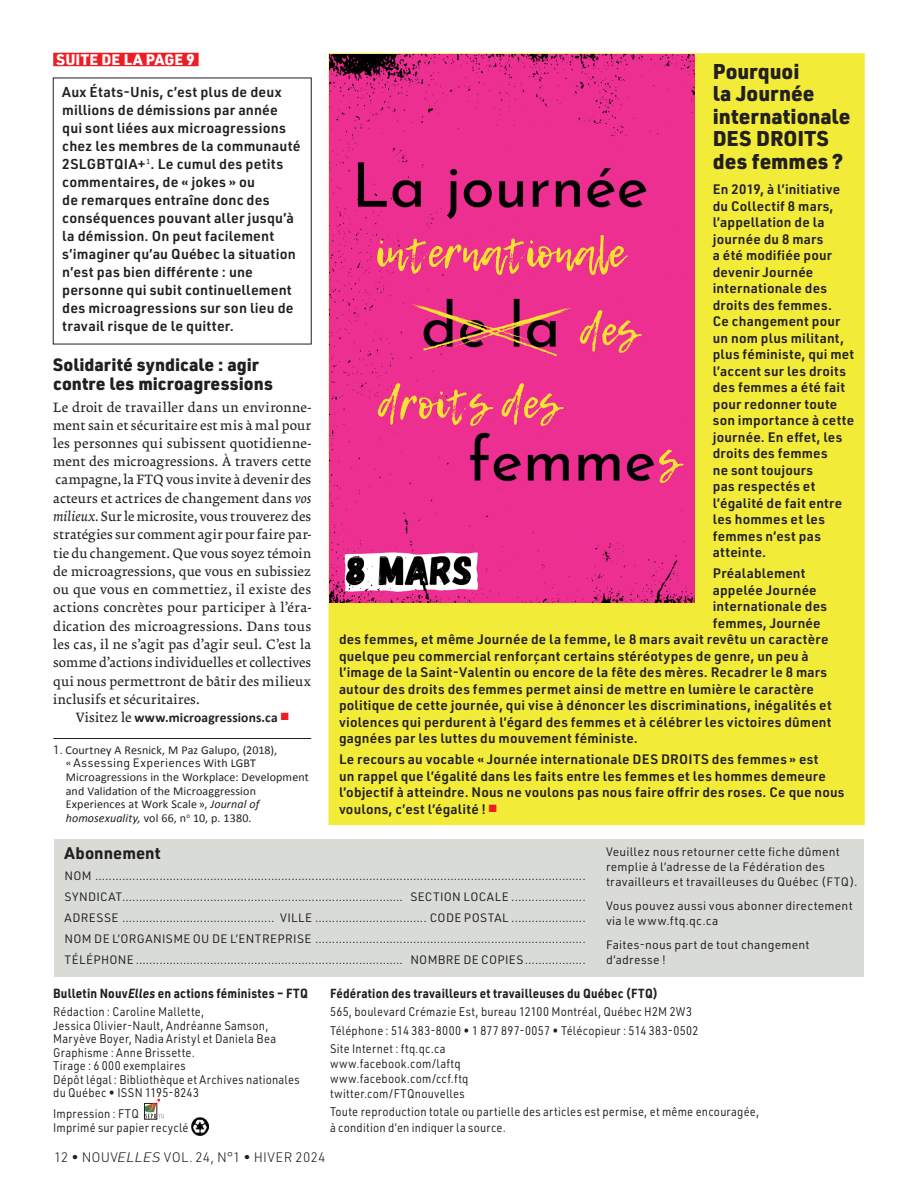
<style>
.page{position:relative;width:918px;height:1188px;background:#fff}
.page>*{position:absolute;margin:0;border:0;box-sizing:border-box;transform-origin:0 0}
.t1{font:900 21px/22.5px "URWDIN";color:#231f20}
.t2{font:900 17.55px/18.8px "URWDIN";letter-spacing:.005em;color:#231f20}
.t3{font:700 16.5px "URWDIN";letter-spacing:.005em;color:#231f20}
.t4{font:900 15px "URWDIN";letter-spacing:.02em;color:#fff}
.t5{font:600 14.1px/18px "URWDIN";letter-spacing:.015em;color:#231f20}
.t6{font:600 13.5px/16.5px "URWDIN";letter-spacing:.015em;color:#231f20}
.t7{font:13.5px/18.3px "Krete";letter-spacing:.015em;color:#231f20;text-align:justify}
.t8{font:300 13.5px "URWDIN";letter-spacing:.015em;color:#231f20}
.t9{font:700 13.5px "Calibri";letter-spacing:.01em;color:#231f20}
.t10{font:700 13.05px "URWDIN";letter-spacing:.02em;color:#231f20;scale:.9 1}
.t11{font:700 12.9px "URWDIN";letter-spacing:.02em;color:#231f20;scale:.9 1}
.t12{font:12.3px/13.5px "URWDIN";letter-spacing:.02em;color:#231f20;scale:.9 1}
.t13{font:12px/21px "URWDIN";letter-spacing:.02em;color:#231f20}
.t14{font:12px/13.6px "Calibri";letter-spacing:.01em;color:#231f20}
.s1{color:#ee1d23}
.s2{font-style:italic}
.s3{font-family:"Krete";font-weight:400}
.s4{font-family:"URWDIN"}
.s5{font-family:"Calibri"}
</style>
<div class="page">
<div style="left:54px;top:839px;width:810px;height:138px;background:#d9dcd6"></div>
<div style="left:144px;top:1103px;width:13px;height:16px;border:1px solid #231f20"></div>
<svg style="left:145px;top:1099px;width:19px;height:20px"></svg>
<img style="left:192px;top:1118px;width:17px;height:17px">
<div style="left:329px;top:54px;width:535px;height:770px;background:#f2eb37"></div>
<img style="left:329px;top:54px;width:366px;height:548px">
<hr style="left:53px;top:738px;width:258px;height:1px;background:#231f20">
<div style="left:53px;top:53px;width:146px;height:13px;background:#ee1d23"></div>
<p class="t4" style="left:57px;top:49px;width:144px">SUITE DE LA PAGE 9<span class="s1">.</span></p>
<p class="t5" style="left:62px;top:82px;width:240px">Aux États-Unis, c’est plus de deux millions de démissions par année qui sont liées aux microagressions chez les membres de la communauté 2SLGBTQIA+<sup>1</sup>. Le cumul des petits commentaires, de « jokes » ou<br>de remarques entraîne donc des conséquences pouvant aller jusqu’à la démission. On peut facilement s’imaginer qu’au Québec la situation n’est pas bien différente : une personne qui subit continuellement des microagressions sur son lieu de travail risque de le quitter.</p>
<p class="t2" style="left:53px;top:354px;width:221px">Solidarité syndicale : agir contre les microagressions</p>
<p class="t7" style="left:53px;top:398px;width:260px">Le droit de travailler dans un environne&shy;ment sain et sécuritaire est mis à mal pour les personnes qui subissent quotidienne&shy;ment des microagressions. À travers cette campagne, la FTQ vous invite à devenir des acteurs et actrices de changement dans <span class="s2">vos milieux.</span> Sur le microsite, vous trouverez des stratégies sur comment agir pour faire par&shy;tie du changement. Que vous soyez témoin de microagressions, que vous en subissiez ou que vous en commettiez, il existe des actions concrètes pour participer à l’éra&shy;dication des microagressions. Dans tous les cas, il ne s’agit pas d’agir seul. C’est la somme d’actions individuelles et collectives qui nous permettront de bâtir des milieux inclusifs et sécuritaires.</p>
<p class="t9" style="left:76px;top:708px;width:214px"><span class="s3">Visitez le</span> www.microagressions.ca <span class="s1">■</span></p>
<p class="t14" style="left:53px;top:743px;width:225px"><span class="s4">1.</span> Courtney A Resnick, M Paz Galupo, (2018),</p>
<p class="t13" style="left:66px;top:752px;width:192px">« Assessing Experiences <span class="s5">With LGBT</span></p>
<p class="t14" style="left:66px;top:770px;width:245px">Microagressions in the Workplace: Development and Validation of the Microaggression Experiences at Work Scale », <span class="s2">Journal of homosexuality,</span> vol 66, n<sup>o</sup> 10, p. 1380.</p>
<h1 class="t1" style="left:713px;top:59px;width:139px">Pourquoi<br>la Journée internationale<br>DES DROITS des femmes ?</h1>
<p class="t6" style="left:713px;top:181px;width:143px">En 2019, à l’initiative du Collectif 8 mars, l’appellation de la journée du 8 mars<br>a été modifiée pour devenir Journée internationale des droits des femmes.<br>Ce changement pour un nom plus militant, plus féministe, qui met l’accent sur les droits des femmes a été fait pour redonner toute son importance à cette journée. En effet, les droits des femmes<br>ne sont toujours<br>pas respectés et l’égalité de fait entre les hommes et les femmes n’est pas atteinte.</p>
<p class="t6" style="left:713px;top:565px;width:94px">Préalablement</p>
<p class="t6" style="left:713px;top:581px;width:105px">appelée Journée</p>
<p class="t6" style="left:713px;top:598px;width:116px">internationale des</p>
<p class="t6" style="left:713px;top:614px;width:109px">femmes, Journée</p>
<p class="t6" style="left:339px;top:631px;width:491px">des femmes, et même Journée de la femme, le 8 mars avait revêtu un caractère</p>
<p class="t6" style="left:339px;top:647px;width:471px">quelque peu commercial renforçant certains stéréotypes de genre, un peu à</p>
<p class="t6" style="left:339px;top:664px;width:490px">l’image de la Saint-Valentin ou encore de la fête des mères. Recadrer le 8 mars</p>
<p class="t6" style="left:339px;top:680px;width:476px">autour des droits des femmes permet ainsi de mettre en lumière le caractère</p>
<p class="t6" style="left:339px;top:697px;width:494px">politique de cette journée, qui vise à dénoncer les discriminations, inégalités et</p>
<p class="t6" style="left:339px;top:713px;width:494px">violences qui perdurent à l’égard des femmes et à célébrer les victoires dûment</p>
<p class="t6" style="left:339px;top:730px;width:300px">gagnées par les luttes du mouvement féministe.</p>
<p class="t6" style="left:339px;top:751px;width:507px">Le recours au vocable « Journée internationale DES DROITS des femmes » est<br>un rappel que l’égalité dans les faits entre les femmes et les hommes demeure l’objectif à atteindre. Nous ne voulons pas nous faire offrir des roses. Ce que nous voulons, c’est l’égalité ! <span class="s1">■</span></p>
<p class="t13" style="left:606px;top:844px;width:253px;line-height:15px">Veuillez nous retourner cette fiche dûment remplie à l’adresse de la Fédération des travailleurs et travailleuses du Québec (FTQ).</p>
<p class="t13" style="left:606px;top:898px;width:248px;line-height:15px">Vous pouvez aussi vous abonner directement via le www.ftq.qc.ca</p>
<p class="t13" style="left:606px;top:937px;width:205px;line-height:15px">Faites-nous part de tout changement d’adresse !</p>
<p class="t11" style="left:330px;top:985px;width:366px">Fédération des travailleurs et travailleuses du Québec (FTQ)</p>
<p class="t12" style="left:330px;top:1003px;width:411px;line-height:18.1px">565, boulevard Crémazie Est, bureau 12100 Montréal, Québec H2M 2W3<br>Téléphone : 514 383-8000 • 1 877 897-0057 • Télécopieur : 514 383-0502<br>Site Internet : ftq.qc.ca</p>
<p class="t12" style="left:330px;top:1056px;width:155px;line-height:15.1px">www.facebook.com/laftq www.facebook.com/ccf.ftq twitter.com/FTQnouvelles</p>
<p class="t12" style="left:330px;top:1104px;width:478px;line-height:15.1px">Toute reproduction totale ou partielle des articles est permise, et même encouragée, à condition d’en indiquer la source.</p>
<p class="t3" style="left:65px;top:842px;width:98px">Abonnement</p>
<p class="t13" style="left:65px;top:865px;width:523px;text-align:justify">NOM .................................................................................................................................................<br>SYNDICAT................................................................................... SECTION LOCALE ......................<br>ADRESSE ............................................. VILLE ................................. CODE POSTAL ......................<br>NOM DE L’ORGANISME OU DE L’ENTREPRISE ................................................................................<br>TÉLÉPHONE ............................................................................... NOMBRE DE COPIES..................</p>
<p class="t10" style="left:53px;top:985px;width:285px">Bulletin Nouv<span class="s2">Elles</span> en actions féministes – FTQ</p>
<p class="t12" style="left:53px;top:1005px;width:276px">Rédaction : Caroline Mallette,<br>Jessica Olivier-Nault, Andréanne Samson, Maryève Boyer, Nadia Aristyl et Daniela Bea Graphisme : Anne Brissette.<br>Tirage : 6 000 exemplaires<br>Dépôt légal : Bibliothèque et Archives nationales du Québec • ISSN 1195-8243</p>
<p class="t12" style="left:53px;top:1107px;width:152px">Impression : FTQ<br>Imprimé sur papier recyclé</p>
<p class="t8" style="left:54px;top:1149px;width:273px">12 • NOUV<span class="s2">ELLES</span> VOL. 24, N°1 • HIVER 2024</p>
</div>
